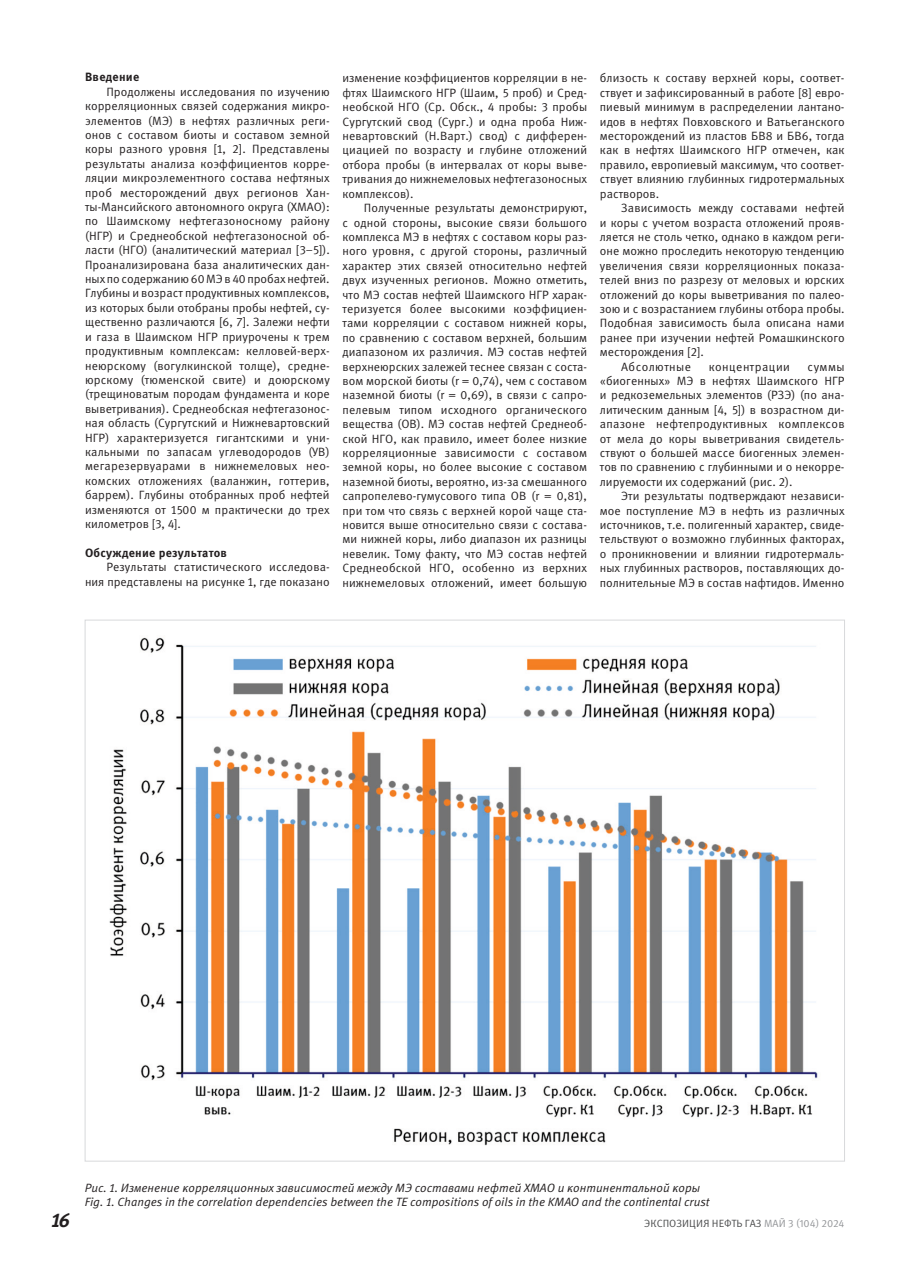
<style>
.page{position:relative;width:919px;height:1272px;background:#fff}
.page>*{position:absolute;margin:0;border:0;box-sizing:border-box;transform-origin:0 0}
.t1{font:italic 700 19.5px "Meta Pro";color:#231f20}
.t2{font:12px/14.4px "Meta Pro";letter-spacing:.005em;color:#231f20;text-align:justify}
.t3{font:italic 12px/14.4px "Meta Pro";color:#231f20}
.t4{font:700 12px "Meta Pro";letter-spacing:.02em;color:#231f20}
.t5{font:12px "Meta Pro";letter-spacing:.035em;color:#231f20}
.t6{font:10.5px "Meta Pro";color:#4b4c4d}
.s1{color:#939598}
</style>
<div class="page">
<img style="left:109px;top:637px;width:709px;height:509px">
<p class="t4" style="left:85px;top:70px;width:56px">Введение</p>
<p class="t2" style="left:85px;top:85px;width:246px;text-indent:21px">Продолжены исследования по изучению корреляционных связей содержания микро&shy;элементов (МЭ) в нефтях различных реги&shy;онов с составом биоты и составом земной коры разного уровня [1, 2]. Представлены результаты анализа коэффициентов корре&shy;ляции микроэлементного состава нефтяных проб месторождений двух регионов Хан&shy;ты-Мансийского автономного округа (ХМАО): по Шаимскому нефтегазоносному району (НГР) и Среднеобской нефтегазоносной об&shy;ласти (НГО) (аналитический материал [3–5]).<br>Проанализирована база аналитических дан&shy;ных по содержанию 60 МЭ в 40 пробах нефтей.<br>Глубины и возраст продуктивных комплексов, из которых были отобраны пробы нефтей, су&shy;щественно различаются [6, 7]. Залежи нефти и газа в Шаимском НГР приурочены к трем продуктивным комплексам: келловей-верх&shy;неюрскому (вогулкинской толще), средне&shy;юрскому (тюменской свите) и доюрскому (трещиноватым породам фундамента и коре выветривания). Среднеобская нефтегазонос&shy;ная область (Сургутский и Нижневартовский НГР) характеризуется гигантскими и уни&shy;кальными по запасам углеводородов (УВ) мегарезервуарами в нижнемеловых нео&shy;комских отложениях (валанжин, готтерив, баррем). Глубины отобранных проб нефтей изменяются от 1500 м практически до трех километров [3, 4].</p>
<p class="t4" style="left:85px;top:545px;width:143px">Обсуждение результатов</p>
<p class="t2" style="left:85px;top:560px;width:246px;text-align:right">Результаты статистического исследова&shy;ния представлены на рисунке 1, где показано</p>
<p class="t2" style="left:342px;top:71px;width:246px">изменение коэффициентов корреляции в не&shy;фтях Шаимского НГР (Шаим, 5 проб) и Сред&shy;необской НГО (Ср. Обск., 4 пробы: 3 пробы Сургутский свод (Сург.) и одна проба Ниж&shy;невартовский (Н.Варт.) свод) с дифферен&shy;циацией по возрасту и глубине отложений отбора пробы (в интервалах от коры выве&shy;тривания до нижнемеловых нефтегазоносных комплексов).</p>
<p class="t2" style="left:342px;top:201px;width:246px;text-indent:21px">Полученные результаты демонстрируют, с одной стороны, высокие связи большого комплекса МЭ в нефтях с составом коры раз&shy;ного уровня, с другой стороны, различный характер этих связей относительно нефтей двух изученных регионов. Можно отметить, что МЭ состав нефтей Шаимского НГР харак&shy;теризуется более высокими коэффициен&shy;тами корреляции с составом нижней коры, по сравнению с составом верхней, большим диапазоном их различия. МЭ состав нефтей верхнеюрских залежей теснее связан с соста&shy;вом морской биоты (r = 0,74), чем с составом наземной биоты (r = 0,69), в связи с сапро&shy;пелевым типом исходного органического вещества (ОВ). МЭ состав нефтей Среднеоб&shy;ской НГО, как правило, имеет более низкие корреляционные зависимости с составом земной коры, но более высокие с составом наземной биоты, вероятно, из-за смешанного сапропелево-гумусового типа ОВ (r = 0,81), при том что связь с верхней корой чаще ста&shy;новится выше относительно связи с состава&shy;ми нижней коры, либо диапазон их разницы невелик. Тому факту, что МЭ состав нефтей Среднеобской НГО, особенно из верхних нижнемеловых отложений, имеет большую</p>
<p class="t2" style="left:600px;top:71px;width:246px">близость к составу верхней коры, соответ&shy;ствует и зафиксированный в работе [8] евро&shy;пиевый минимум в распределении лантано&shy;идов в нефтях Повховского и Ватьеганского месторождений из пластов БВ8 и БВ6, тогда как в нефтях Шаимского НГР отмечен, как правило, европиевый максимум, что соответ&shy;ствует влиянию глубинных гидротермальных растворов.</p>
<p class="t2" style="left:621px;top:201px;width:225px">Зависимость между составами нефтей</p>
<p class="t2" style="left:600px;top:215px;width:246px">и коры с учетом возраста отложений прояв-</p>
<p class="t2" style="left:600px;top:230px;width:246px">ляется не столь четко, однако в каждом реги-</p>
<p class="t2" style="left:600px;top:244px;width:246px">оне можно проследить некоторую тенденцию</p>
<p class="t2" style="left:600px;top:259px;width:246px">увеличения связи корреляционных показа-</p>
<p class="t2" style="left:600px;top:273px;width:246px">телей вниз по разрезу от меловых и юрских</p>
<p class="t2" style="left:600px;top:287px;width:246px">отложений до коры выветривания по палео-</p>
<p class="t2" style="left:600px;top:302px;width:246px">зою и с возрастанием глубины отбора пробы.</p>
<p class="t2" style="left:600px;top:316px;width:246px">Подобная зависимость была описана нами</p>
<p class="t2" style="left:600px;top:331px;width:246px">ранее при изучении нефтей Ромашкинского</p>
<p class="t2" style="left:600px;top:345px;width:105px">месторождения [2].</p>
<p class="t5" style="left:621px;top:359px;width:71px">Абсолютные</p>
<p class="t5" style="left:708px;top:359px;width:83px">концентрации</p>
<p class="t2" style="left:600px;top:359px;width:246px;text-indent:208px">суммы «биогенных» МЭ в нефтях Шаимского НГР и редкоземельных элементов (РЗЭ) (по ана&shy;литическим данным [4, 5]) в возрастном ди&shy;апазоне нефтепродуктивных комплексов от мела до коры выветривания свидетель&shy;ствуют о большей массе биогенных элемен&shy;тов по сравнению с глубинными и о некорре&shy;лируемости их содержаний (рис. 2).</p>
<p class="t2" style="left:600px;top:489px;width:246px;text-indent:21px">Эти результаты подтверждают независи&shy;мое поступление МЭ в нефть из различных источников, т.е. полигенный характер, свиде&shy;тельствуют о возможно глубинных факторах, о проникновении и влиянии гидротермаль&shy;ных глубинных растворов, поставляющих до&shy;полнительные МЭ в состав нафтидов. Именно</p>
<p class="t3" style="left:85px;top:1180px;width:626px">Рис. 1. Изменение корреляционных зависимостей между МЭ составами нефтей ХМАО и континентальной коры<br>Fig. 1. Changes in the correlation dependencies between the TE compositions of oils in the KMAO and the continental crust</p>
<h1 class="t1" style="left:51px;top:1208px;width:20px">16</h1>
<p class="t6" style="left:644px;top:1216px;width:202px">ЭКСПОЗИЦИЯ НЕФТЬ ГАЗ <span class="s1">МАЙ 3 (104) 2024</span></p>
</div>
